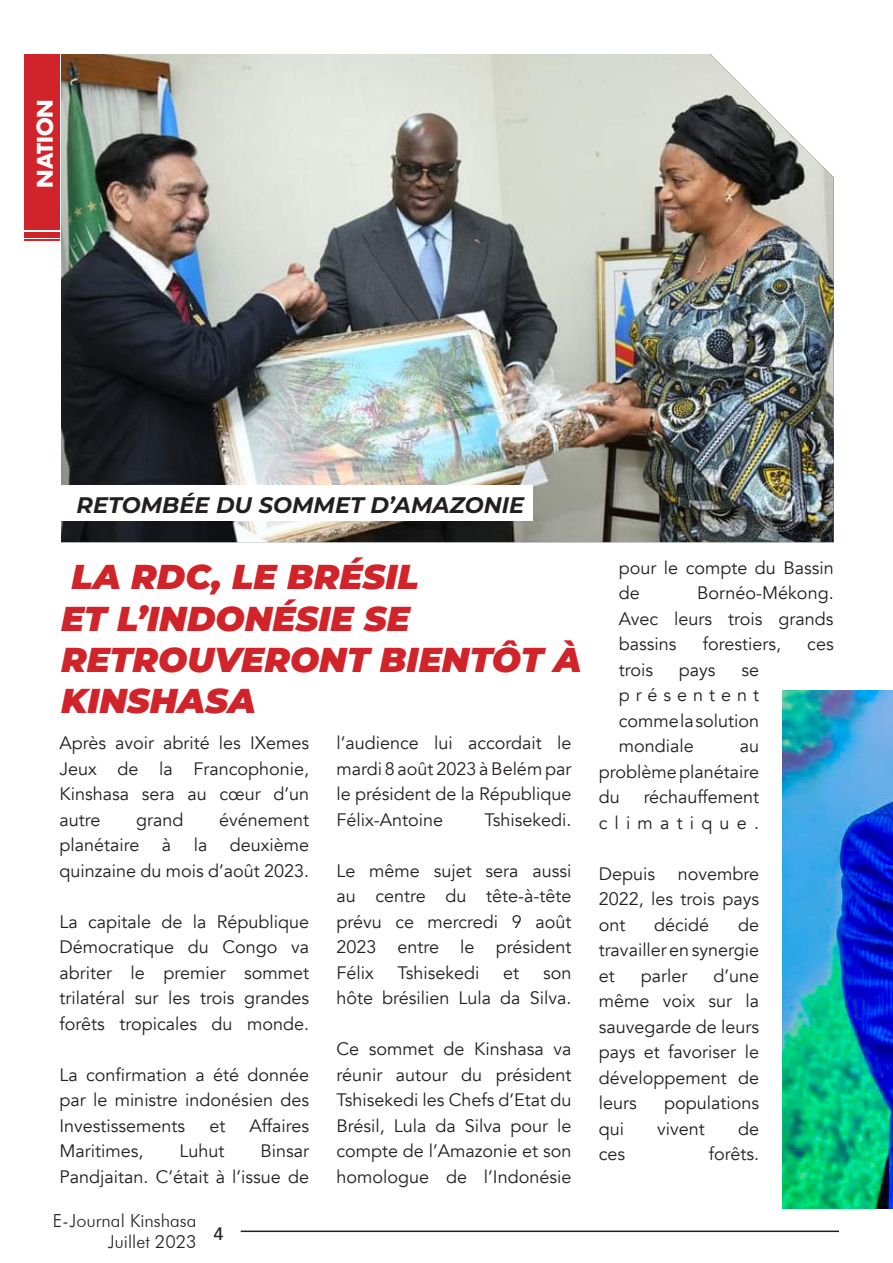
<style>
.page{position:relative;width:893px;height:1263px;background:#fff}
.page>*{position:absolute;margin:0;border:0;box-sizing:border-box;transform-origin:0 0}
.t1{font:italic 900 34.5px/41.4px "Montserrat";color:#d1232a}
.t2{font:italic 700 22.5px "Montserrat";color:#231f20}
.t3{font:700 21px "Futura LT";color:#fff}
.t4{font:18px/25.5px "Avenir";color:#231f20;text-align:justify}
.t5{font:300 18px/21.6px "Futura BT";color:#231f20;text-align:right}
.t6{font:500 18px "Avenir";color:#231f20}
</style>
<div class="page">
<img style="left:61px;top:54px;width:773px;height:488px">
<div style="left:24px;top:54px;width:36px;height:176px;background:#d1232a"></div>
<hr style="left:24px;top:239px;width:36px;height:1px;background:#d1232a">
<hr style="left:24px;top:234px;width:36px;height:3px;background:#d1232a">
<hr style="left:24px;top:232px;width:36px;height:1px;background:#d1232a">
<div style="left:47px;top:486px;width:486px;height:35px;background:#fff"></div>
<img style="left:782px;top:690px;width:111px;height:519px">
<hr style="left:241px;top:1230px;width:598px;height:2px;background:#231f20">
<p class="t3" style="left:31px;top:188px;width:90px;rotate:-90deg">NATION</p>
<p class="t2" style="left:76px;top:489px;width:449px">RETOMBÉE DU SOMMET D’AMAZONIE</p>
<p class="t1" style="left:61px;top:554px;width:522px;text-indent:10px">LA RDC, LE BRÉSIL<br>ET L’INDONÉSIE SE<br>RETROUVERONT BIENTÔT À<br>KINSHASA</p>
<p class="t4" style="left:619px;top:555px;width:216px">pour le compte du Bassin de</p>
<p class="t4" style="left:619px;top:581px;width:216px;text-indent:79px">Bornéo-Mékong.<br>Avec leurs trois grands bassins</p>
<p class="t4" style="left:703px;top:632px;width:80px">forestiers,</p>
<p class="t4" style="left:807px;top:632px;width:28px">ces</p>
<p class="t4" style="left:619px;top:657px;width:36px">trois</p>
<p class="t4" style="left:679px;top:657px;width:38px">pays</p>
<p class="t4" style="left:619px;top:657px;width:142px;text-indent:123px">se présentent comme la solution mondiale</p>
<p class="t4" style="left:336px;top:731px;width:236px">l’audience lui accordait le mardi 8 août 2023 à Belém par le président de la République Félix-Antoine</p>
<p class="t4" style="left:60px;top:731px;width:251px">Après avoir abrité les IXemes Jeux de la Francophonie, Kinshasa sera au cœur d’un autre</p>
<p class="t4" style="left:599px;top:734px;width:162px;text-indent:141px">au problème planétaire du</p>
<p class="t4" style="left:599px;top:785px;width:162px;text-align:right">réchauffement climatique.</p>
<p class="t4" style="left:599px;top:861px;width:58px">Depuis</p>
<p class="t4" style="left:484px;top:807px;width:89px">Tshisekedi.</p>
<p class="t4" style="left:336px;top:858px;width:236px">Le même sujet sera aussi au centre du tête-à-tête prévu ce mercredi 9 août 2023 entre le président Félix</p>
<p class="t4" style="left:136px;top:807px;width:49px">grand</p>
<p class="t4" style="left:60px;top:807px;width:251px;text-indent:160px">événement planétaire à la deuxième quinzaine du mois d’août 2023.</p>
<p class="t4" style="left:60px;top:909px;width:251px">La capitale de la République Démocratique du Congo va abriter le premier sommet trilatéral sur les trois grandes forêts tropicales du monde.</p>
<p class="t4" style="left:60px;top:1062px;width:251px">La confirmation a été donnée par le ministre indonésien des Investissements</p>
<p class="t4" style="left:599px;top:861px;width:162px;text-indent:79px">novembre 2022, les trois pays ont</p>
<p class="t4" style="left:599px;top:912px;width:162px;text-indent:139px">de travailler en synergie et</p>
<p class="t4" style="left:654px;top:912px;width:57px">décidé</p>
<p class="t4" style="left:397px;top:960px;width:84px">Tshisekedi</p>
<p class="t4" style="left:503px;top:960px;width:17px">et</p>
<p class="t4" style="left:599px;top:963px;width:162px;text-indent:115px">d’une même voix sur la sauvegarde de leurs pays et favoriser le développement de leurs</p>
<p class="t4" style="left:641px;top:963px;width:48px">parler</p>
<p class="t4" style="left:336px;top:960px;width:236px;text-align:right">son<br>hôte brésilien Lula da Silva.</p>
<p class="t4" style="left:336px;top:1037px;width:236px">Ce sommet de Kinshasa va réunir autour du président Tshisekedi les Chefs d’Etat du Brésil, Lula da Silva pour le compte de l’Amazonie et son homologue de l’Indonésie</p>
<p class="t4" style="left:664px;top:1091px;width:96px">populations</p>
<p class="t4" style="left:209px;top:1113px;width:17px">et</p>
<p class="t4" style="left:249px;top:1113px;width:61px">Affaires</p>
<p class="t4" style="left:599px;top:1116px;width:27px">qui</p>
<p class="t4" style="left:657px;top:1116px;width:49px">vivent</p>
<p class="t4" style="left:738px;top:1116px;width:23px">de</p>
<p class="t4" style="left:599px;top:1142px;width:28px">ces</p>
<p class="t4" style="left:709px;top:1142px;width:52px">forêts.</p>
<p class="t4" style="left:60px;top:1139px;width:85px">Maritimes,</p>
<p class="t4" style="left:179px;top:1139px;width:46px">Luhut</p>
<p class="t4" style="left:60px;top:1139px;width:251px;text-align:right">Binsar<br>Pandjaitan. C’était à l’issue de</p>
<p class="t5" style="left:53px;top:1209px;width:145px">E-Journal Kinshasa<br>Juillet 2023</p>
<p class="t6" style="left:214px;top:1218px;width:12px">4</p>
</div>
